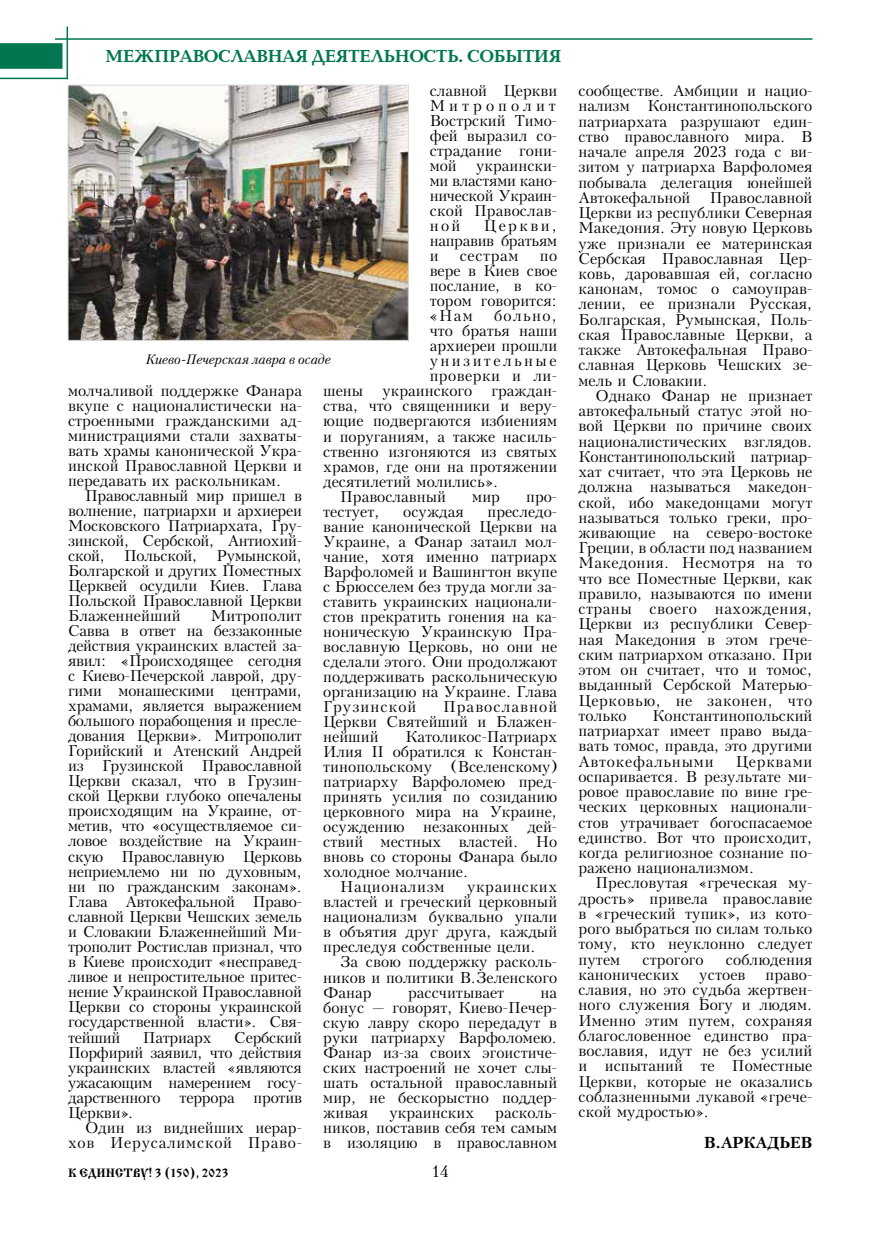
<style>
.page{position:relative;width:872px;height:1234px;background:#fff}
.page>*{position:absolute;margin:0;border:0;box-sizing:border-box;transform-origin:0 0}
.t1{font:700 18px "Baltica C";color:#007750}
.t2{font:16.5px "Petersburg C";color:#000}
.t3{font:15px/15px "Kudrashov C";color:#000;text-align:justify}
.t4{font:15px "Kudrashov C";letter-spacing:.05em;color:#000}
.t5{font:15px "Kudrashov C";letter-spacing:.04em;color:#000}
.t6{font:700 15px "Kudrashov C";color:#000}
.t7{font:italic 13.5px "Petersburg C";color:#000}
.t8{font:12px "Izhitsa C";color:#000}
</style>
<div class="page">
<svg style="left:0;top:43px;width:62px;height:26px;background:#037852"></svg>
<hr style="left:0;top:78px;width:68px;height:1px;background:#007750">
<hr style="left:67px;top:27px;width:1px;height:52px;background:#007750">
<hr style="left:55px;top:38px;width:757px;height:2px;background:#007750">
<img style="left:70px;top:87px;width:337px;height:252px">
<div style="left:68px;top:85px;width:341px;height:256px;border:1px solid #dadada"></div>
<p class="t1" style="left:105px;top:47px;width:457px">МЕЖПРАВОСЛАВНАЯ ДЕЯТЕЛЬНОСТЬ. СОБЫТИЯ</p>
<p class="t3" style="left:430px;top:84px;width:129px">славной Церкви Митрополит Вострский Тимо&shy;фей выразил со&shy;страдание гони&shy;мой</p>
<p class="t3" style="left:430px;top:159px;width:129px;text-indent:46px">украински&shy;ми властями кано&shy;нической Украин&shy;ской Православ&shy;ной</p>
<p class="t3" style="left:430px;top:219px;width:129px;text-indent:54px">Церкви, направив братьям и</p>
<p class="t5" style="left:460px;top:247px;width:60px">сестрам</p>
<p class="t3" style="left:430px;top:249px;width:129px;text-indent:110px">по вере в Киев свое послание, в ко&shy;тором говорится: «Нам</p>
<p class="t3" style="left:430px;top:309px;width:129px;text-indent:64px">больно, что братья наши архиереи прошли унизительные проверки и ли-</p>
<p class="t7" style="left:146px;top:351px;width:186px">Киево-Печерская лавра в осаде</p>
<p class="t3" style="left:68px;top:383px;width:235px">молчаливой поддержке Фанара вкупе с националистически на&shy;строенными гражданскими ад&shy;министрациями стали захваты&shy;вать храмы канонической Укра&shy;инской Православной Церкви и передавать их раскольникам.</p>
<p class="t3" style="left:68px;top:488px;width:235px;text-indent:17px">Православный мир пришел в волнение, патриархи и архиереи Московского Патриархата, Гру&shy;зинской, Сербской, Антиохий&shy;ской,</p>
<p class="t3" style="left:323px;top:384px;width:42px">шены</p>
<p class="t3" style="left:382px;top:384px;width:91px">украинского</p>
<p class="t3" style="left:491px;top:384px;width:67px">граждан-</p>
<p class="t3" style="left:323px;top:399px;width:235px">ства, что священники и веру-</p>
<p class="t3" style="left:323px;top:414px;width:235px">ющие подвергаются избиениям</p>
<p class="t3" style="left:323px;top:429px;width:235px">и поруганиям, а также насиль-</p>
<p class="t3" style="left:323px;top:444px;width:235px">ственно изгоняются из святых</p>
<p class="t3" style="left:323px;top:459px;width:235px">храмов, где они на протяжении</p>
<p class="t3" style="left:323px;top:474px;width:176px">десятилетий молились».</p>
<p class="t3" style="left:340px;top:489px;width:107px">Православный</p>
<p class="t3" style="left:472px;top:489px;width:29px">мир</p>
<p class="t3" style="left:526px;top:489px;width:32px">про-</p>
<p class="t3" style="left:323px;top:504px;width:58px">тестует,</p>
<p class="t3" style="left:403px;top:504px;width:62px">осуждая</p>
<p class="t3" style="left:323px;top:504px;width:235px;text-indent:164px">преследо&shy;вание канонической Церкви на Украине, а Фанар затаил мол&shy;чание, хотя именно патриарх Варфоломей и Вашингтон вкупе с Брюсселем без труда могли за&shy;ставить украинских национали&shy;стов прекратить гонения на ка&shy;ноническую Украинскую Пра&shy;вославную Церковь, но они не сделали этого. Они продолжают поддерживать раскольническую организацию на Украине. Глава Грузинской</p>
<p class="t3" style="left:68px;top:548px;width:235px;text-indent:148px">Румынской, Болгарской и других Поместных Церквей осудили Киев. Глава Польской Православной Церкви Блаженнейший</p>
<p class="t3" style="left:124px;top:548px;width:75px">Польской,</p>
<p class="t3" style="left:68px;top:608px;width:235px;text-indent:143px">Митрополит Савва в ответ на беззаконные действия украинских властей за&shy;явил: «Происходящее сегодня с Киево-Печерской лаврой, дру&shy;гими монашескими центрами, храмами, является выражением большого порабощения и пресле&shy;дования Церкви». Митрополит Горийский и Атенский Андрей из Грузинской Православной Церкви сказал, что в Грузин&shy;ской Церкви глубоко опечалены происходящим на Украине, от&shy;метив, что «осуществляемое си&shy;ловое воздействие на Украин&shy;скую Православную Церковь неприемлемо ни по духовным, ни по гражданским законам».<br>Глава Автокефальной Право&shy;славной Церкви Чешских земель и Словакии Блаженнейший Ми&shy;трополит Ростислав признал, что в Киеве происходит «несправед&shy;ливое и непростительное притес&shy;нение Украинской Православной Церкви со стороны украинской государственной власти». Свя&shy;тейший</p>
<p class="t3" style="left:323px;top:699px;width:235px;text-indent:120px">Православной Церкви Святейший и Блажен&shy;нейший</p>
<p class="t3" style="left:323px;top:729px;width:235px;text-indent:82px">Католикос-Патриарх Илия II обратился к Констан&shy;тинопольскому</p>
<p class="t3" style="left:451px;top:759px;width:108px">(Вселенскому)</p>
<p class="t3" style="left:323px;top:774px;width:235px">патриарху Варфоломею пред-</p>
<p class="t3" style="left:323px;top:789px;width:235px">принять усилия по созиданию</p>
<p class="t3" style="left:323px;top:804px;width:235px">церковного мира на Украине,</p>
<p class="t3" style="left:323px;top:819px;width:235px">осуждению незаконных дей-</p>
<p class="t3" style="left:323px;top:834px;width:235px">ствий местных властей. Но</p>
<p class="t3" style="left:323px;top:849px;width:235px">вновь со стороны Фанара было</p>
<p class="t3" style="left:323px;top:864px;width:147px">холодное молчание.</p>
<p class="t5" style="left:340px;top:877px;width:106px">Национализм</p>
<p class="t3" style="left:323px;top:879px;width:235px;text-indent:144px">украинских властей и греческий церковный национализм буквально упали в объятия друг друга, каждый преследуя собственные цели.</p>
<p class="t3" style="left:323px;top:954px;width:235px;text-indent:17px">За свою поддержку расколь&shy;ников и политики В.Зеленского Фанар</p>
<p class="t3" style="left:408px;top:984px;width:98px">рассчитывает</p>
<p class="t3" style="left:323px;top:984px;width:235px;text-indent:217px">на бонус — говорят, Киево-Печер&shy;скую лавру скоро передадут в руки патриарху Варфоломею.<br>Фанар из-за своих эгоистиче&shy;ских настроений не хочет слы&shy;шать остальной православный мир, не бескорыстно поддер&shy;живая</p>
<p class="t3" style="left:68px;top:1029px;width:235px;text-indent:166px">Сербский Порфирий заявил, что действия украинских властей «являются ужасающим намерением госу&shy;дарственного</p>
<p class="t3" style="left:143px;top:1029px;width:70px">Патриарх</p>
<p class="t3" style="left:180px;top:1090px;width:57px">террора</p>
<p class="t3" style="left:253px;top:1090px;width:50px">против</p>
<p class="t3" style="left:68px;top:1105px;width:67px">Церкви».</p>
<p class="t3" style="left:85px;top:1120px;width:218px">Один из виднейших иерар-</p>
<p class="t4" style="left:68px;top:1133px;width:235px">хов Иерусалимской Право-</p>
<p class="t3" style="left:323px;top:1105px;width:235px;text-indent:172px">расколь&shy;ников, поставив себя тем самым в изоляцию в православном</p>
<p class="t3" style="left:389px;top:1105px;width:86px">украинских</p>
<p class="t8" style="left:68px;top:1166px;width:162px">К ЕДИНСТВУ! 3 (150), 2023</p>
<p class="t2" style="left:431px;top:1161px;width:19px">14</p>
<p class="t3" style="left:578px;top:83px;width:235px">сообществе. Амбиции и нацио&shy;нализм Константинопольского патриархата разрушают един&shy;ство православного мира. В начале апреля 2023 года с ви&shy;зитом у патриарха Варфоломея побывала делегация юнейшей Автокефальной</p>
<p class="t3" style="left:578px;top:190px;width:235px;text-indent:131px">Православной Церкви из республики Северная Македония. Эту новую Церковь уже признали ее материнская Сербская Православная Цер&shy;ковь, даровавшая ей, согласно канонам, томос о самоуправ&shy;лении, ее признали Русская, Болгарская, Румынская, Поль&shy;ская Православные Церкви, а также Автокефальная Право&shy;славная Церковь Чешских зе&shy;мель и Словакии.</p>
<p class="t3" style="left:578px;top:388px;width:235px;text-indent:17px">Однако Фанар не признает автокефальный статус этой но&shy;вой Церкви по причине своих националистических взглядов.<br>Константинопольский патриар&shy;хат считает, что эта Церковь не должна называться македон&shy;ской, ибо македонцами могут называться только греки, про&shy;живающие на северо-востоке Греции, в области под названием Македония. Несмотря на то что все Поместные Церкви, как правило, называются по имени страны своего нахождения, Церкви из республики Север&shy;ная Македония в этом грече&shy;ским патриархом отказано. При этом он считает, что и томос, выданный Сербской Матерью-Церковью, не законен, что только</p>
<p class="t3" style="left:578px;top:708px;width:235px;text-indent:74px">Константинопольский патриархат имеет право выда&shy;вать томос, правда, это другими Автокефальными</p>
<p class="t3" style="left:578px;top:753px;width:235px;text-indent:157px">Церквами оспаривается. В результате ми&shy;ровое православие по вине гре&shy;ческих церковных национали&shy;стов утрачивает богоспасаемое единство. Вот что происходит, когда религиозное сознание по&shy;ражено национализмом.</p>
<p class="t3" style="left:578px;top:875px;width:235px;text-indent:17px">Пресловутая «греческая му&shy;дрость» привела православие в «греческий тупик», из кото&shy;рого выбраться по силам только тому, кто неуклонно следует путем</p>
<p class="t3" style="left:642px;top:951px;width:63px">строгого</p>
<p class="t3" style="left:726px;top:951px;width:88px">соблюдения</p>
<p class="t3" style="left:578px;top:967px;width:102px">канонических</p>
<p class="t3" style="left:699px;top:967px;width:48px">устоев</p>
<p class="t3" style="left:578px;top:967px;width:235px;text-indent:187px">право&shy;славия, но это судьба жертвен&shy;ного служения Богу и людям.<br>Именно этим путем, сохраняя благословенное единство пра&shy;вославия, идут не без усилий и испытаний те Поместные Церкви, которые не оказались соблазненными лукавой «грече&shy;ской мудростью».</p>
<p class="t6" style="left:704px;top:1132px;width:110px">В.АРКАДЬЕВ</p>
</div>
